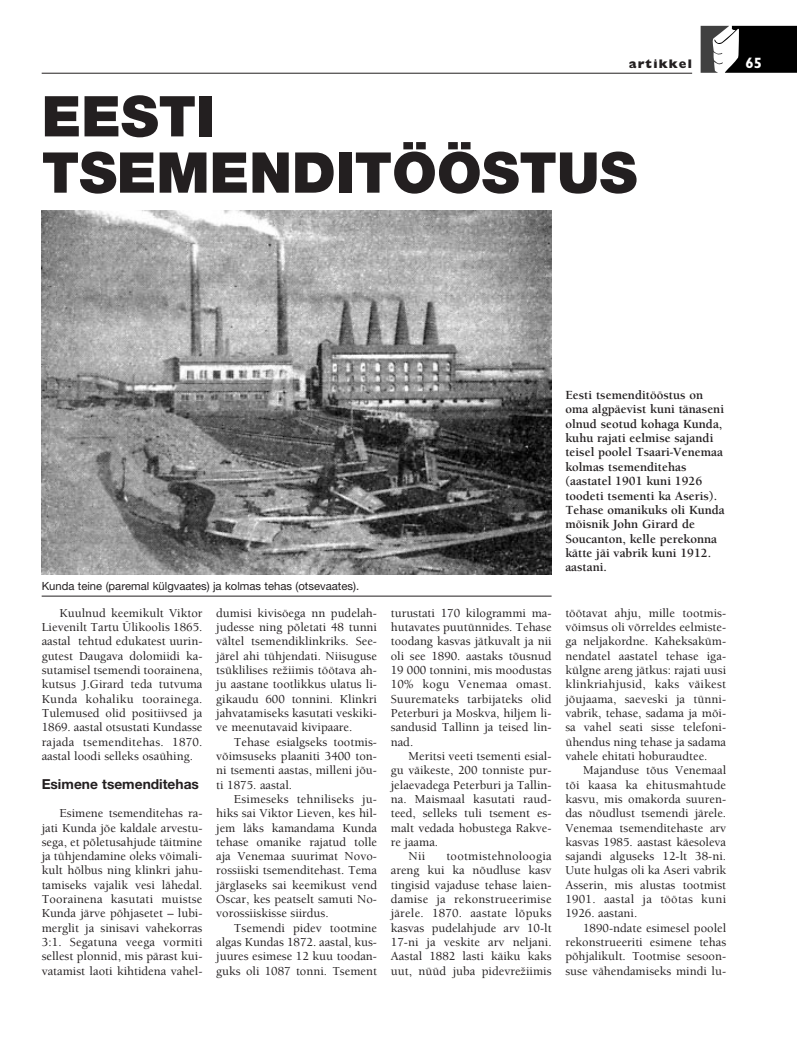
<style>
.page{position:relative;width:797px;height:1052px;background:#fff}
.page>*{position:absolute;margin:0;border:0;box-sizing:border-box;transform-origin:0 0}
.t1{font:900 56.25px/56.2px "Helvetica Neue";color:#231f20}
.t2{font:700 15px "M Gill Sans";color:#fff}
.t3{font:700 13.75px "Helvetica Neue";color:#231f20}
.t4{font:700 12.75px/14.4px "Berkeley EE";color:#231f20}
.t5{font:12.5px/14.4px "Berkeley EE";color:#231f20;text-align:justify}
.t6{font:800 12.5px "M Gill Sans";letter-spacing:.095em;color:#231f20}
.t7{font:11.25px "Helvetica Neue";color:#231f20}
</style>
<div class="page">
<svg style="left:700px;top:26px;width:96px;height:47px"></svg>
<hr style="left:42px;top:73px;width:650px;height:1px;background:#231f20">
<img style="left:42px;top:210px;width:509px;height:364px">
<hr style="left:42px;top:595px;width:509px;height:1px;background:#231f20">
<p class="t6" style="left:628px;top:59px;width:65px">artikkel</p>
<p class="t2" style="left:745px;top:57px;width:18px">65</p>
<h1 class="t1" style="left:42px;top:94px;width:596px">EESTI<br>TSEMENDITÖÖSTUS</h1>
<p class="t7" style="left:42px;top:582px;width:319px">Kunda teine (paremal külgvaates) ja kolmas tehas (otsevaates).</p>
<p class="t5" style="left:42px;top:606px;width:162px;text-indent:18px">Kuulnud keemikult Viktor Lievenilt Tartu Ülikoolis 1865. aastal tehtud edukatest uurin&shy;gutest Daugava dolomiidi ka&shy;sutamisel tsemendi toorainena, kutsus J.Girard teda tutvuma Kunda kohaliku toorainega.<br>Tulemused olid positiivsed ja 1869. aastal otsustati Kundasse rajada tsemenditehas. 1870. aastal loodi selleks osaühing.</p>
<p class="t3" style="left:42px;top:778px;width:159px">Esimene tsemenditehas</p>
<p class="t5" style="left:42px;top:806px;width:162px;text-indent:18px">Esimene tsemenditehas ra&shy;jati Kunda jõe kaldale arvestu&shy;sega, et põletusahjude täitmine ja tühjendamine oleks võimali&shy;kult hõlbus ning klinkri jahu&shy;tamiseks vajalik vesi lähedal.<br>Toorainena kasutati muistse Kunda järve põhjasetet – lubi&shy;merglit ja sinisavi vahekorras 3:1. Segatuna veega vormiti sellest plonnid, mis pärast kui&shy;vatamist laoti kihtidena vahel-</p>
<p class="t5" style="left:216px;top:606px;width:162px">dumisi kivisöega nn pudelah&shy;judesse ning põletati 48 tunni vältel tsemendiklinkriks. See&shy;järel ahi tühjendati. Niisuguse tsüklilises reñiimis töötava ah&shy;ju aastane tootlikkus ulatus li&shy;gikaudu 600 tonnini. Klinkri jahvatamiseks kasutati veskiki&shy;ve meenutavaid kivipaare.</p>
<p class="t5" style="left:216px;top:735px;width:162px;text-indent:18px">Tehase esialgseks tootmis&shy;võimsuseks plaaniti 3400 ton&shy;ni tsementi aastas, milleni jõu&shy;ti 1875. aastal.</p>
<p class="t5" style="left:216px;top:792px;width:162px;text-indent:18px">Esimeseks tehniliseks ju&shy;hiks sai Viktor Lieven, kes hil&shy;jem läks kamandama Kunda tehase omanike rajatud tolle aja Venemaa suurimat Novo&shy;rossiiski tsemenditehast. Tema järglaseks sai keemikust vend Oscar, kes peatselt samuti No&shy;vorossiiskisse siirdus.</p>
<p class="t5" style="left:216px;top:921px;width:162px;text-indent:18px">Tsemendi pidev tootmine algas Kundas 1872. aastal, kus&shy;juures esimese 12 kuu toodan&shy;guks oli 1087 tonni. Tsement</p>
<p class="t4" style="left:565px;top:388px;width:161px">Eesti tsemenditööstus on oma algpäevist kuni tänaseni olnud seotud kohaga Kunda, kuhu rajati eelmise sajandi teisel poolel Tsaari-Venemaa kolmas tsemenditehas (aastatel 1901 kuni 1926 toodeti tsementi ka Aseris).<br>Tehase omanikuks oli Kunda mõisnik John Girard de<br>Soucanton, kelle perekonna kätte jäi vabrik kuni 1912. aastani.</p>
<p class="t5" style="left:390px;top:606px;width:162px">turustati 170 kilogrammi ma&shy;hutavates puutünnides. Tehase toodang kasvas jätkuvalt ja nii oli see 1890. aastaks tõusnud 19 000 tonnini, mis moodustas 10% kogu Venemaa omast.<br>Suuremateks tarbijateks olid Peterburi ja Moskva, hiljem li&shy;sandusid Tallinn ja teised lin&shy;nad.</p>
<p class="t5" style="left:408px;top:749px;width:144px">Meritsi veeti tsementi esial-</p>
<p class="t5" style="left:390px;top:764px;width:162px">gu väikeste, 200 tonniste pur-</p>
<p class="t5" style="left:390px;top:778px;width:162px">jelaevadega Peterburi ja Tallin-</p>
<p class="t5" style="left:390px;top:792px;width:162px">na. Maismaal kasutati raud-</p>
<p class="t5" style="left:390px;top:806px;width:162px">teed, selleks tuli tsement es-</p>
<p class="t5" style="left:390px;top:821px;width:162px">malt vedada hobustega Rakve-</p>
<p class="t5" style="left:390px;top:835px;width:49px">re jaama.</p>
<p class="t5" style="left:408px;top:849px;width:18px">Nii</p>
<p class="t5" style="left:390px;top:849px;width:162px;text-indent:56px">tootmistehnoloogia areng kui ka nõudluse kasv tingisid vajaduse tehase laien&shy;damise ja rekonstrueerimise järele. 1870. aastate lõpuks kasvas pudelahjude arv 10-lt 17-ni ja veskite arv neljani.<br>Aastal 1882 lasti käiku kaks uut, nüüd juba pidevreñiimis</p>
<p class="t5" style="left:565px;top:606px;width:162px">töötavat ahju, mille tootmis&shy;võimsus oli võrreldes eelmiste&shy;ga neljakordne. Kaheksaküm&shy;nendatel aastatel tehase iga&shy;külgne areng jätkus: rajati uusi klinkriahjusid, kaks väikest jõujaama, saeveski ja tünni&shy;vabrik, tehase, sadama ja mõi&shy;sa vahel seati sisse telefoni&shy;ühendus ning tehase ja sadama vahele ehitati hoburaudtee.</p>
<p class="t5" style="left:565px;top:764px;width:162px;text-indent:18px">Majanduse tõus Venemaal tõi kaasa ka ehitusmahtude kasvu, mis omakorda suuren&shy;das nõudlust tsemendi järele.<br>Venemaa tsemenditehaste arv kasvas 1985. aastast käesoleva sajandi alguseks 12-lt 38-ni.<br>Uute hulgas oli ka Aseri vabrik Asserin, mis alustas tootmist 1901. aastal ja töötas kuni 1926. aastani.</p>
<p class="t5" style="left:565px;top:921px;width:162px;text-indent:18px">1890-ndate esimesel poolel rekonstrueeriti esimene tehas põhjalikult. Tootmise sesoon&shy;suse vähendamiseks mindi lu-</p>
</div>
